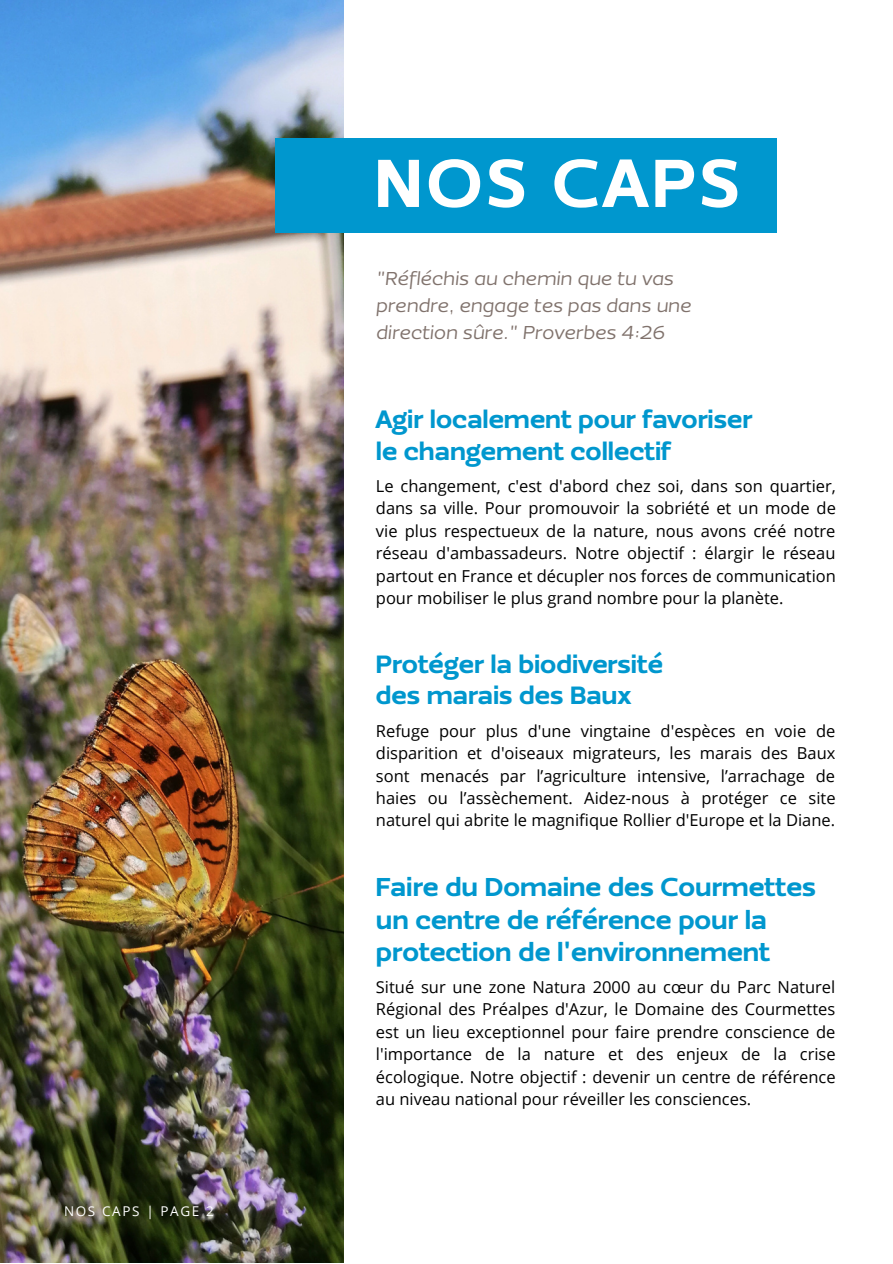
<style>
.page{position:relative;width:893px;height:1264px;background:#fff}
.page>*{position:absolute;margin:0;border:0;box-sizing:border-box;transform-origin:0 0}
.t1{font:900 70.35px "Ezzo";letter-spacing:.06em;color:#fff}
.t2{font:900 26.85px/32.5px "Ezzo";color:#0097ce}
.t3{font:900 25.95px/31.5px "Ezzo";color:#0097ce}
.t4{font:italic 19.35px/27px "Ezzo";color:#80726c}
.t5{font:16.5px/22.5px "Open Sans";color:#000;text-align:justify}
.t6{font:13.5px "Open Sans";letter-spacing:.12em;color:#fff}
</style>
<div class="page">
<img style="left:0;top:0;width:343px;height:1262px">
<div style="left:275px;top:139px;width:501px;height:94px;background:#0097ce"></div>
<p class="t6" style="left:64px;top:1201px;width:151px">NOS CAPS | PAGE 2</p>
<h1 class="t1" style="left:374px;top:157px;width:366px">NOS CAPS</h1>
<p class="t4" style="left:376px;top:266px;width:317px">"Réfléchis au chemin que tu vas prendre, engage tes pas dans une direction sûre." Proverbes 4:26</p>
<h3 class="t3" style="left:376px;top:406px;width:378px">Agir localement pour favoriser le changement collectif</h3>
<p class="t5" style="left:376px;top:474px;width:461px">Le changement, c'est d'abord chez soi, dans son quartier, dans sa ville. Pour promouvoir la sobriété et un mode de vie plus respectueux de la nature, nous avons créé notre réseau d'ambassadeurs. Notre objectif : élargir le réseau partout en France et décupler nos forces de communication pour mobiliser le plus grand nombre pour la planète.</p>
<h3 class="t3" style="left:376px;top:650px;width:288px">Protéger la biodiversité des marais des Baux</h3>
<p class="t5" style="left:376px;top:719px;width:461px">Refuge pour plus d'une vingtaine d'espèces en voie de disparition et d'oiseaux migrateurs, les marais des Baux sont menacés par l’agriculture intensive, l’arrachage de haies ou l’assèchement. Aidez-nous à protéger ce site naturel qui abrite le magnifique Rollier d'Europe et la Diane.</p>
<h2 class="t2" style="left:376px;top:872px;width:441px">Faire du Domaine des Courmettes un centre de référence pour la protection de l'environnement</h2>
<p class="t5" style="left:376px;top:975px;width:461px">Situé sur une zone Natura 2000 au cœur du Parc Naturel Régional des Préalpes d'Azur, le Domaine des Courmettes est un lieu exceptionnel pour faire prendre conscience de l'importance de la nature et des enjeux de la crise écologique. Notre objectif : devenir un centre de référence au niveau national pour réveiller les consciences.</p>
</div>
